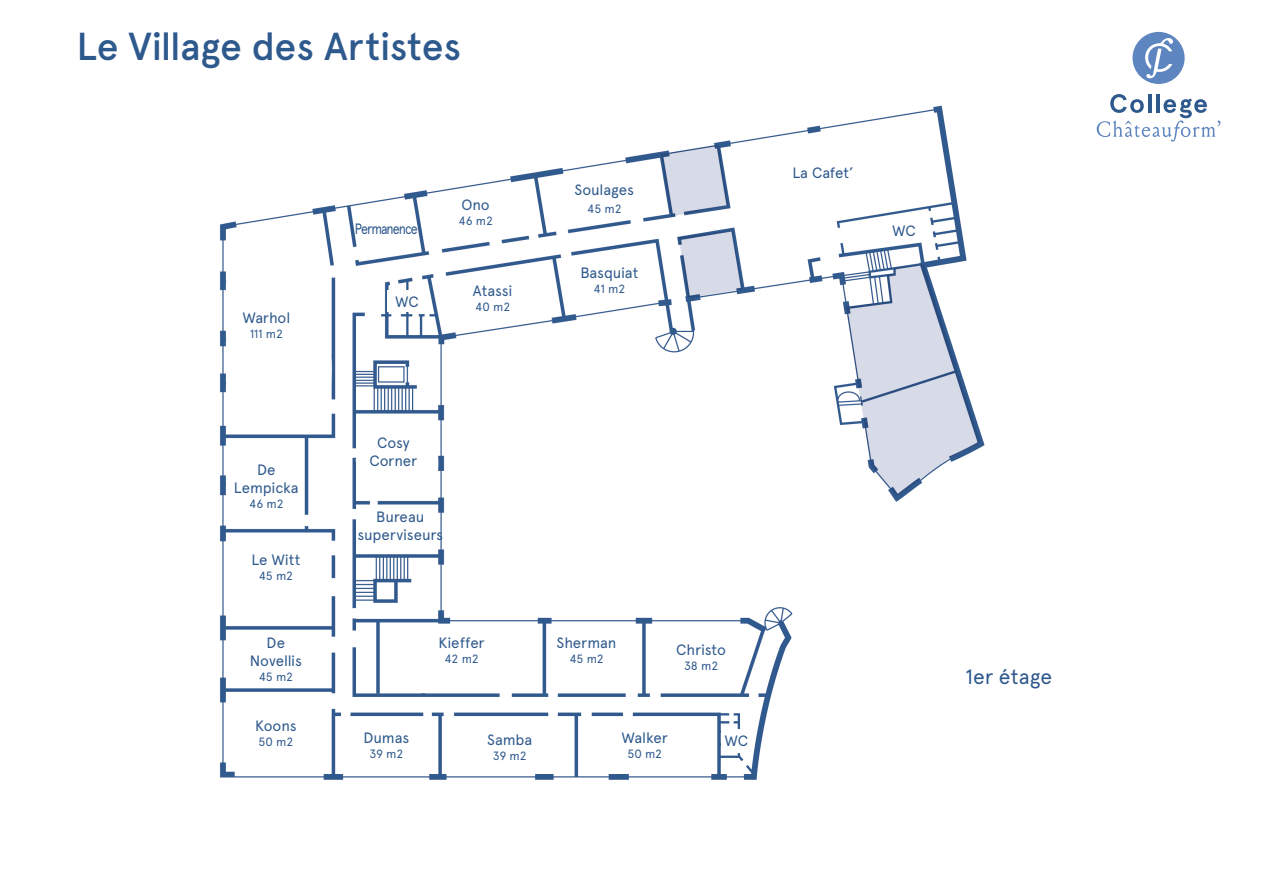
<style>
.page{position:relative;width:1263px;height:893px;background:#fff}
.page>*{position:absolute;margin:0;border:0;box-sizing:border-box;transform-origin:0 0}
.t1{font:500 39px "Apercu";letter-spacing:-.01em;color:#2e598d}
.t2{font:21px "Apercu";letter-spacing:.005em;color:#2e598d}
.t3{font:15px/18px "Apercu";letter-spacing:-.01em;color:#2e598d;text-align:center}
.t4{font:15px "Apercu";letter-spacing:-.08em;color:#2e598d;scale:.83 1}
.t5{font:12px "Apercu";letter-spacing:-.015em;color:#2e598d}
</style>
<div class="page">
<img style="left:220px;top:105px;width:765px;height:675px">
<div style="left:884px;top:220px;width:39px;height:21px;background:#fff"></div>
<div style="left:721px;top:730px;width:31px;height:21px;background:#fff"></div>
<div style="left:387px;top:290px;width:39px;height:22px;background:#fff"></div>
<div style="left:975px;top:32px;width:245px;height:110px;background:#fff"></div>
<svg style="left:1132px;top:32px;width:52px;height:52px"></svg>
<svg style="left:1097px;top:94px;width:123px;height:48px"></svg>
<svg style="left:661px;top:145px;width:67px;height:72px"></svg>
<svg style="left:679px;top:230px;width:63px;height:68px"></svg>
<svg style="left:846px;top:264px;width:134px;height:232px"></svg>
<h1 class="t1" style="left:77px;top:22px;width:386px">Le Village des Artistes</h1>
<p class="t3" style="left:242px;top:308px;width:49px">Warhol</p>
<p class="t5" style="left:250px;top:326px;width:35px">111 m2</p>
<p class="t3" style="left:234px;top:461px;width:66px">De<br>Lempicka</p>
<p class="t5" style="left:249px;top:497px;width:36px">46 m2</p>
<p class="t3" style="left:251px;top:551px;width:51px">Le Witt</p>
<p class="t5" style="left:259px;top:569px;width:36px">45 m2</p>
<p class="t3" style="left:250px;top:633px;width:54px">De<br>Novellis</p>
<p class="t5" style="left:259px;top:669px;width:36px">45 m2</p>
<p class="t3" style="left:255px;top:717px;width:43px">Koons</p>
<p class="t5" style="left:259px;top:735px;width:36px">50 m2</p>
<p class="t4" style="left:355px;top:220px;width:77px">Permanence</p>
<p class="t3" style="left:395px;top:292px;width:25px">WC</p>
<p class="t3" style="left:462px;top:195px;width:30px">Ono</p>
<p class="t5" style="left:458px;top:213px;width:36px">46 m2</p>
<p class="t3" style="left:473px;top:281px;width:41px">Atassi</p>
<p class="t5" style="left:475px;top:299px;width:36px">40 m2</p>
<p class="t3" style="left:575px;top:181px;width:61px">Soulages</p>
<p class="t5" style="left:587px;top:202px;width:36px">45 m2</p>
<p class="t3" style="left:580px;top:264px;width:60px">Basquiat</p>
<p class="t5" style="left:593px;top:282px;width:33px">41 m2</p>
<p class="t3" style="left:369px;top:434px;width:50px">Cosy<br>Corner</p>
<p class="t3" style="left:357px;top:508px;width:87px">Bureau superviseurs</p>
<p class="t3" style="left:363px;top:728px;width:47px">Dumas</p>
<p class="t5" style="left:370px;top:746px;width:35px">39 m2</p>
<p class="t3" style="left:439px;top:633px;width:48px">Kieffer</p>
<p class="t5" style="left:445px;top:651px;width:36px">42 m2</p>
<p class="t3" style="left:487px;top:730px;width:46px">Samba</p>
<p class="t5" style="left:493px;top:748px;width:35px">39 m2</p>
<p class="t3" style="left:557px;top:633px;width:61px">Sherman</p>
<p class="t5" style="left:569px;top:651px;width:36px">45 m2</p>
<p class="t3" style="left:676px;top:641px;width:51px">Christo</p>
<p class="t5" style="left:684px;top:659px;width:36px">38 m2</p>
<p class="t3" style="left:621px;top:728px;width:48px">Walker</p>
<p class="t5" style="left:627px;top:746px;width:36px">50 m2</p>
<p class="t3" style="left:724px;top:731px;width:25px">WC</p>
<p class="t3" style="left:792px;top:163px;width:63px">La Cafet’</p>
<p class="t3" style="left:892px;top:221px;width:25px">WC</p>
<h2 class="t2" style="left:965px;top:664px;width:89px">1er étage</h2>
</div>
